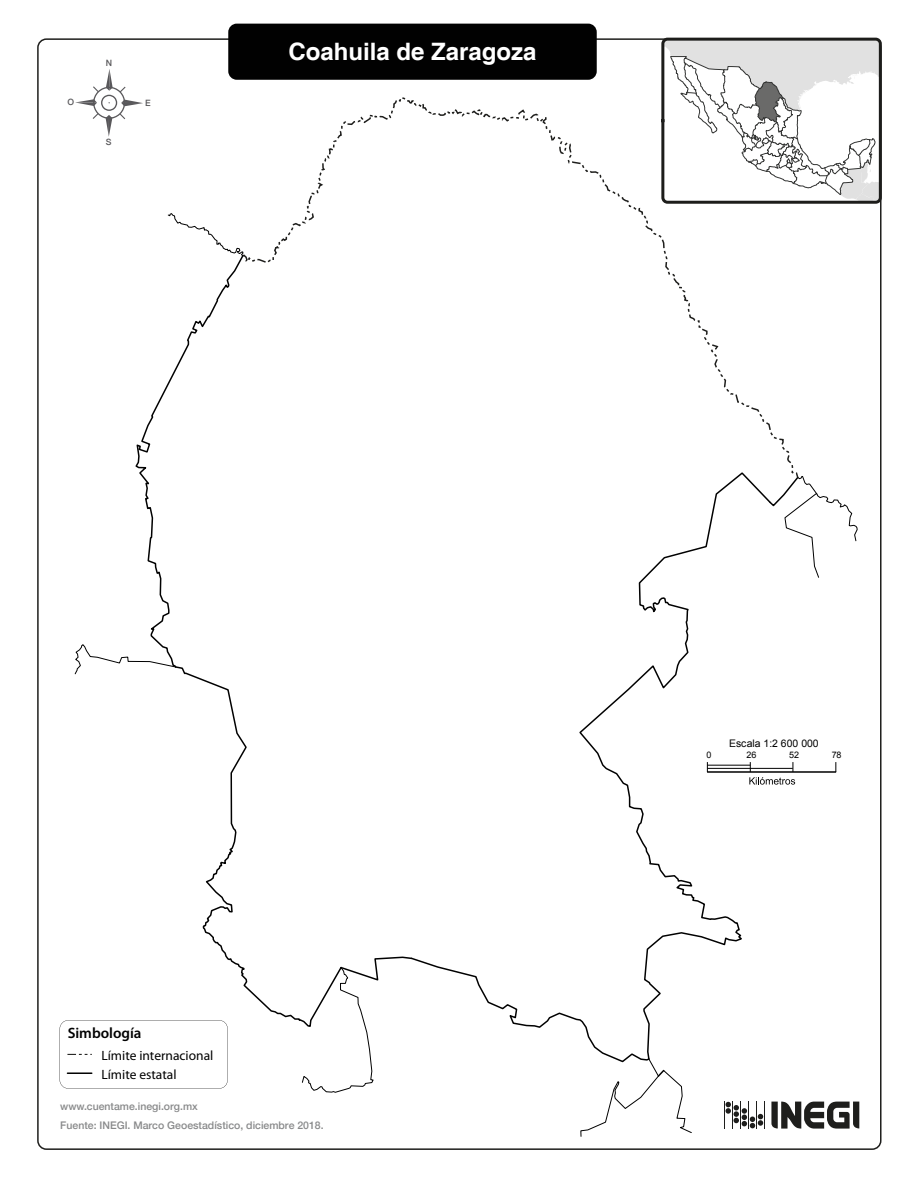
<style>
.page{position:relative;width:918px;height:1188px;background:#fff}
.page>*{position:absolute;margin:0;border:0;box-sizing:border-box;transform-origin:0 0}
.t1{font:700 24px "Helvetica";color:#fff}
.t2{font:600 15px "Myriad Pro";color:#010101}
.t3{font:13.5px/18.9px "Myriad Pro";color:#010101}
.t4{font:500 10.5px "Helvetica Neue";color:#88898a}
.t5{font:10.5px "Arial";letter-spacing:-.005em;color:#010101}
.t6{font:9px "Arial";color:#010101}
</style>
<div class="page">
<hr style="left:708px;top:771px;width:127px;height:2px;background:#010101">
<svg style="left:772px;top:762px;width:23px;height:23px"></svg>
<hr style="left:707px;top:768px;width:86px;height:1px;background:#010101">
<svg style="left:302px;top:956px;width:390px;height:181px"></svg>
<svg style="left:182px;top:669px;width:161px;height:359px"></svg>
<svg style="left:75px;top:644px;width:59px;height:30px"></svg>
<svg style="left:772px;top:476px;width:86px;height:102px"></svg>
<svg style="left:578px;top:479px;width:194px;height:582px"></svg>
<svg style="left:134px;top:257px;width:107px;height:412px"></svg>
<svg style="left:241px;top:97px;width:559px;height:382px"></svg>
<svg style="left:168px;top:213px;width:75px;height:43px"></svg>
<svg style="left:665px;top:42px;width:213px;height:158px"></svg>
<div style="left:661px;top:38px;width:221px;height:166px;border:3px solid #1d1d1b;border-radius:5px"></div>
<svg style="left:60px;top:1020px;width:168px;height:69px"></svg>
<hr style="left:67px;top:1072px;width:25px;height:2px;background:#010101">
<svg style="left:724px;top:1101px;width:41px;height:28px"></svg>
<svg style="left:771px;top:1102px;width:88px;height:27px"></svg>
<div style="left:228px;top:24px;width:369px;height:56px;background:#010101;border-radius:9px"></div>
<svg style="left:75px;top:69px;width:68px;height:68px"></svg>
<h1 class="t1" style="left:288px;top:37px;width:250px">Coahuila de Zaragoza</h1>
<h2 class="t2" style="left:68px;top:1024px;width:75px">Simbología</h2>
<p class="t3" style="left:101px;top:1046px;width:113px">Límite internacional<br>Límite estatal</p>
<p class="t4" style="left:60px;top:1097px;width:139px">www.cuentame.inegi.org.mx</p>
<p class="t4" style="left:60px;top:1116px;width:265px">Fuente: INEGI. Marco Geoestadístico, diciembre 2018.</p>
<p class="t5" style="left:729px;top:736px;width:91px">Escala 1:2 600 000</p>
<p class="t6" style="left:707px;top:749px;width:7px">0</p>
<p class="t6" style="left:747px;top:749px;width:11px">26</p>
<p class="t6" style="left:789px;top:749px;width:11px">52</p>
<p class="t6" style="left:832px;top:749px;width:11px">78</p>
</div>
